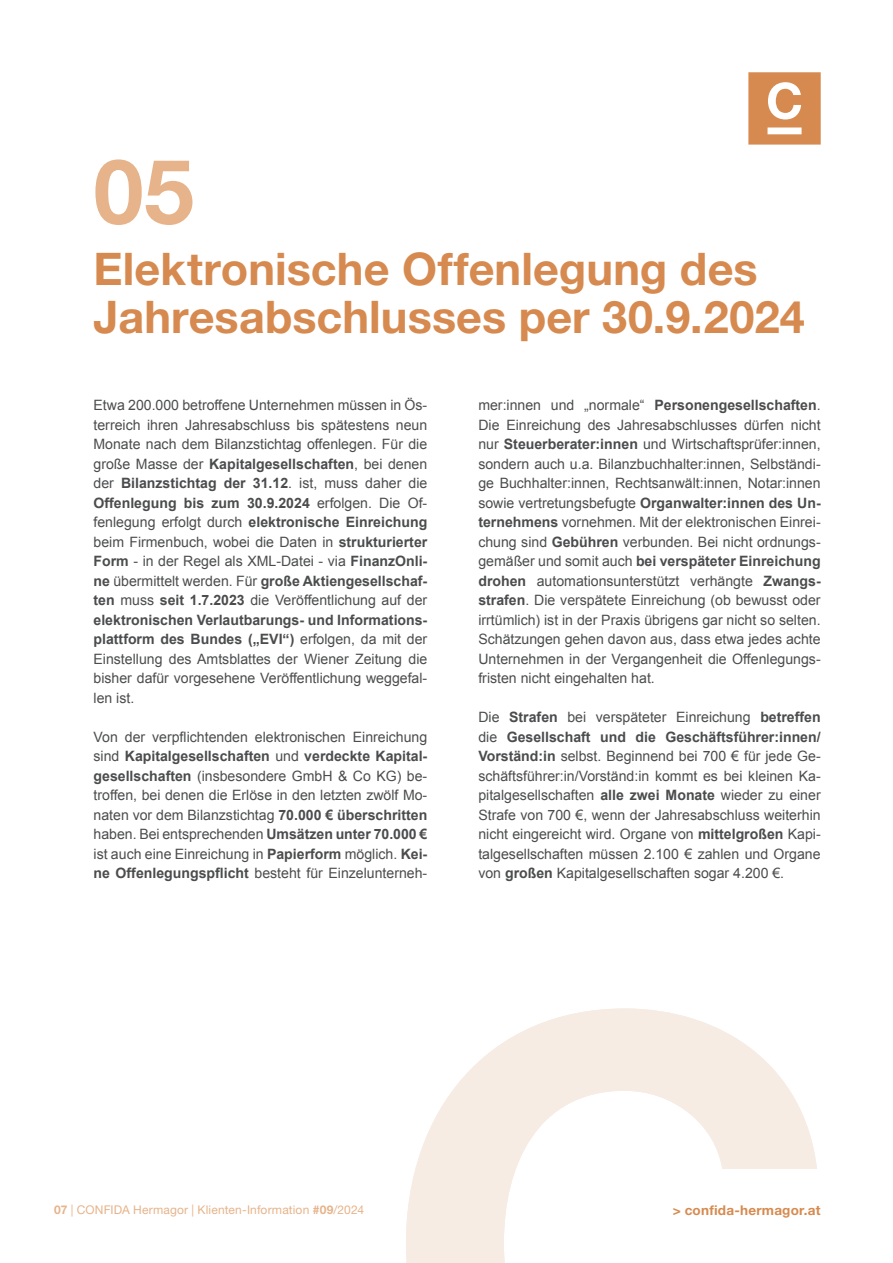
<style>
.page{position:relative;width:893px;height:1263px;background:#fff}
.page>*{position:absolute;margin:0;border:0;box-sizing:border-box;transform-origin:0 0}
.t1{font:700 90px "Helvetica Neue LT Std";color:#e6b38a}
.t2{font:700 45px/48px "Helvetica Neue LT Std";color:#d68a4f}
.bodytext{font:14.25px/19.5px "Arial";color:#4b4c4d;text-align:justify}
.t3{font:700 13.5px "Helvetica Neue LT Std";letter-spacing:.02em;color:#d68a4f}
.t4{font:12px "Helvetica Neue LT Std";letter-spacing:.015em;color:#e6b38a}
.s1{font-weight:700}
</style>
<div class="page">
<svg style="left:748px;top:72px;width:73px;height:73px;background:#dc9d6d"></svg>
<svg style="left:406px;top:1008px;width:411px;height:255px"></svg>
<p class="t1" style="left:94px;top:136px;width:102px">05</p>
<p class="t2" style="left:94px;top:244px;width:713px">Elektronische Offenlegung des<br>Jahresabschlusses per 30.9.2024</p>
<p class="bodytext" style="left:94px;top:395px;width:335px">Etwa 200.000 betroffene Unternehmen müssen in Ös&shy;terreich ihren Jahresabschluss bis spätestens neun Monate nach dem Bilanzstichtag offenlegen. Für die große Masse der <span class="s1">Kapitalgesellschaften</span>, bei denen der <span class="s1">Bilanzstichtag der 31.12</span>. ist, muss daher die <span class="s1">Offenlegung bis zum 30.9.2024</span> erfolgen. Die Of&shy;fenlegung erfolgt durch <span class="s1">elektronische Einreichung </span>beim Firmenbuch, wobei die Daten in <span class="s1">strukturierter Form</span> - in der Regel als XML-Datei - via <span class="s1">FinanzOnli&shy;ne</span> übermittelt werden. Für <span class="s1">große Aktiengesellschaf&shy;ten</span> muss <span class="s1">seit 1.7.2023</span> die Veröffentlichung auf der <span class="s1">elektronischen Verlautbarungs- und Informations&shy;plattform des Bundes („EVI“)</span> erfolgen, da mit der Einstellung des Amtsblattes der Wiener Zeitung die bisher dafür vorgesehene Veröffentlichung weggefal&shy;len ist.</p>
<p class="bodytext" style="left:94px;top:727px;width:335px">Von der verpflichtenden elektronischen Einreichung sind <span class="s1">Kapitalgesellschaften</span> und <span class="s1">verdeckte Kapital&shy;gesellschaften</span> (insbesondere GmbH &amp; Co KG) be&shy;troffen, bei denen die Erlöse in den letzten zwölf Mo&shy;naten vor dem Bilanzstichtag <span class="s1">70.000 € überschritten </span>haben. Bei entsprechenden <span class="s1">Umsätzen unter 70.000 € </span>ist auch eine Einreichung in <span class="s1">Papierform</span> möglich. <span class="s1">Kei&shy;ne Offenlegungspflicht</span> besteht für Einzelunterneh-</p>
<p class="bodytext" style="left:478px;top:395px;width:344px">mer:innen und „normale“ <span class="s1">Personengesellschaften</span>.<br>Die Einreichung des Jahresabschlusses dürfen nicht nur <span class="s1">Steuerberater:innen</span> und Wirtschaftsprüfer:innen, sondern auch u.a. Bilanzbuchhalter:innen, Selbständi&shy;ge Buchhalter:innen, Rechtsanwält:innen, Notar:innen sowie vertretungsbefugte <span class="s1">Organwalter:innen des Un&shy;ternehmens</span> vornehmen. Mit der elektronischen Einrei&shy;chung sind <span class="s1">Gebühren</span> verbunden. Bei nicht ordnungs&shy;gemäßer und somit auch <span class="s1">bei verspäteter Einreichung drohen</span> automationsunterstützt verhängte <span class="s1">Zwangs&shy;strafen</span>. Die verspätete Einreichung (ob bewusst oder irrtümlich) ist in der Praxis übrigens gar nicht so selten.<br>Schätzungen gehen davon aus, dass etwa jedes achte Unternehmen in der Vergangenheit die Offenlegungs&shy;fristen nicht eingehalten hat.</p>
<p class="bodytext" style="left:478px;top:707px;width:344px">Die <span class="s1">Strafen</span> bei verspäteter Einreichung <span class="s1">betreffen </span>die <span class="s1">Gesellschaft und die Geschäftsführer:innen/ Vorständ:in</span> selbst. Beginnend bei 700 € für jede Ge&shy;schäftsführer:in/Vorständ:in kommt es bei kleinen Ka&shy;pitalgesellschaften <span class="s1">alle zwei Monate</span> wieder zu einer Strafe von 700 €, wenn der Jahresabschluss weiterhin nicht eingereicht wird. Organe von <span class="s1">mittelgroßen</span> Kapi&shy;talgesellschaften müssen 2.100 € zahlen und Organe von <span class="s1">großen</span> Kapitalgesellschaften sogar 4.200 €.</p>
<p class="t4" style="left:54px;top:1203px;width:312px"><span class="s1">07</span> | CONFIDA Hermagor | Klienten-Information <span class="s1">#09</span>/2024</p>
<p class="t3" style="left:673px;top:1202px;width:149px">&gt; confida-hermagor.at</p>
</div>
